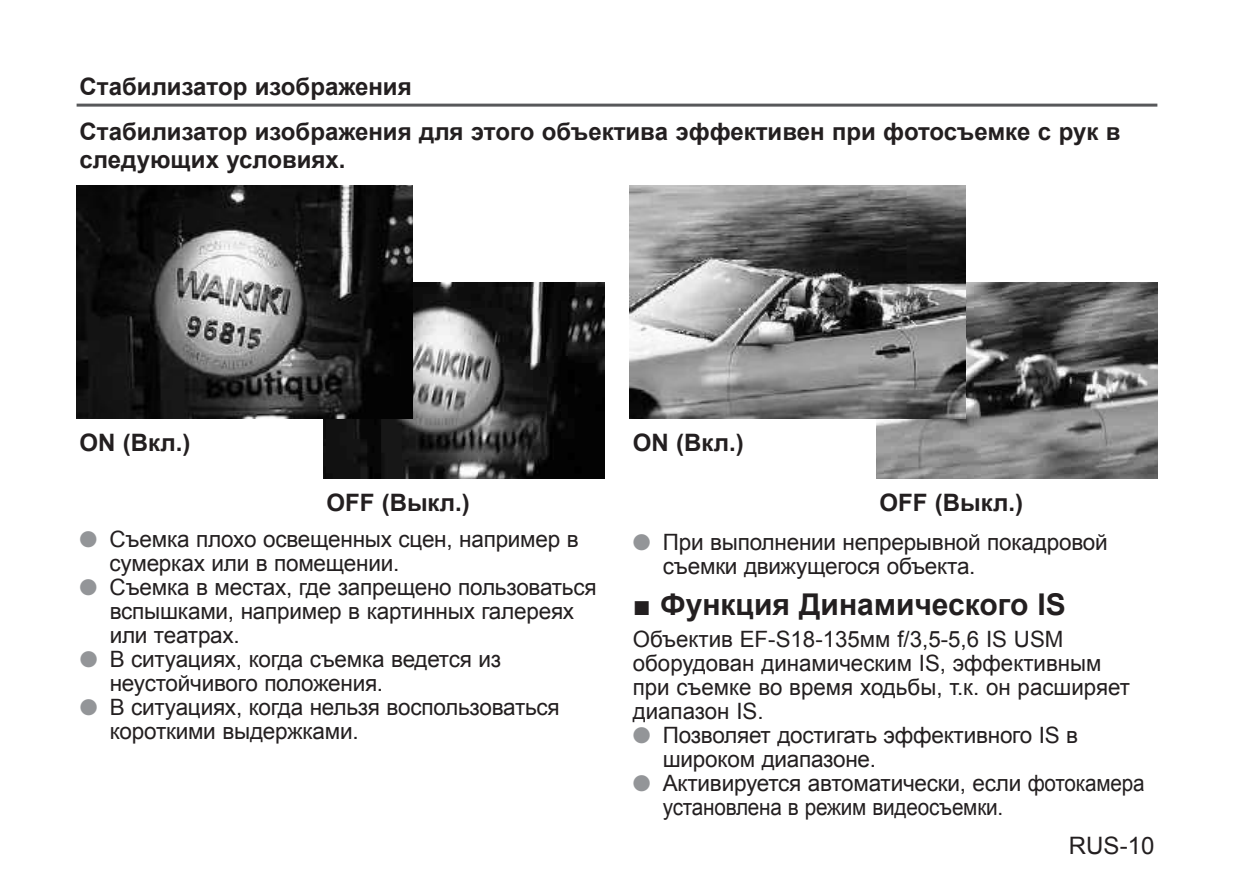
<style>
.page{position:relative;width:1234px;height:893px;background:#fff}
.page>*{position:absolute;margin:0;border:0;box-sizing:border-box;transform-origin:0 0}
.t1{font:700 30px "Arial";color:#231f20}
.t2{font:700 24px/28.5px "Arial";color:#231f20}
.t3{font:24px "Arial";color:#231f20}
.t4{font:22.5px/24px "Arial";letter-spacing:-.01em;color:#231f20}
.s1{color:#939598}
</style>
<div class="page">
<img style="left:876px;top:283px;width:281px;height:195px">
<img style="left:629px;top:185px;width:336px;height:234px">
<img style="left:323px;top:283px;width:281px;height:195px">
<img style="left:77px;top:185px;width:335px;height:234px">
<hr style="left:77px;top:104px;width:1080px;height:3px;background:#57585a">
<p class="t2" style="left:80px;top:73px;width:333px">Стабилизатор изображения</p>
<p class="t2" style="left:80px;top:118px;width:1042px">Стабилизатор изображения для этого объектива эффективен при фотосъемке с рук в следующих условиях.</p>
<p class="t2" style="left:80px;top:429px;width:112px">ON (Вкл.)</p>
<p class="t2" style="left:632px;top:429px;width:112px">ON (Вкл.)</p>
<p class="t2" style="left:326px;top:489px;width:145px">OFF (Выкл.)</p>
<p class="t2" style="left:879px;top:489px;width:145px">OFF (Выкл.)</p>
<p class="t4" style="left:110px;top:527px;width:470px;text-indent:-30px"><span class="s1">●</span> Съемка плохо освещенных сцен, например в сумерках или в помещении.</p>
<p class="t4" style="left:110px;top:575px;width:488px;text-indent:-30px"><span class="s1">●</span> Съемка в местах, где запрещено пользоваться вспышками, например в картинных галереях или театрах.</p>
<p class="t4" style="left:110px;top:647px;width:393px;text-indent:-30px"><span class="s1">●</span> В ситуациях, когда съемка ведется из неустойчивого положения.</p>
<p class="t4" style="left:110px;top:695px;width:451px;text-indent:-30px"><span class="s1">●</span> В ситуациях, когда нельзя воспользоваться короткими выдержками.</p>
<p class="t4" style="left:662px;top:530px;width:446px;text-indent:-30px"><span class="s1">●</span> При выполнении непрерывной покадровой съемки движущегося объекта.</p>
<h1 class="t1" style="left:632px;top:584px;width:434px">■ Функция Динамического IS</h1>
<p class="t4" style="left:632px;top:627px;width:498px">Объектив EF-S18-135мм f/3,5-5,6 IS USM оборудован динамическим IS, эффективным при съемке во время ходьбы, т.к. он расширяет диапазон IS.</p>
<p class="t4" style="left:662px;top:723px;width:417px;text-indent:-30px"><span class="s1">●</span> Позволяет достигать эффективного IS в широком диапазоне.</p>
<p class="t4" style="left:662px;top:771px;width:483px;text-indent:-30px"><span class="s1">●</span> Активируется автоматически, если фотокамера установлена в режим видеосъемки.</p>
<p class="t3" style="left:1068px;top:830px;width:87px">RUS-10</p>
</div>
